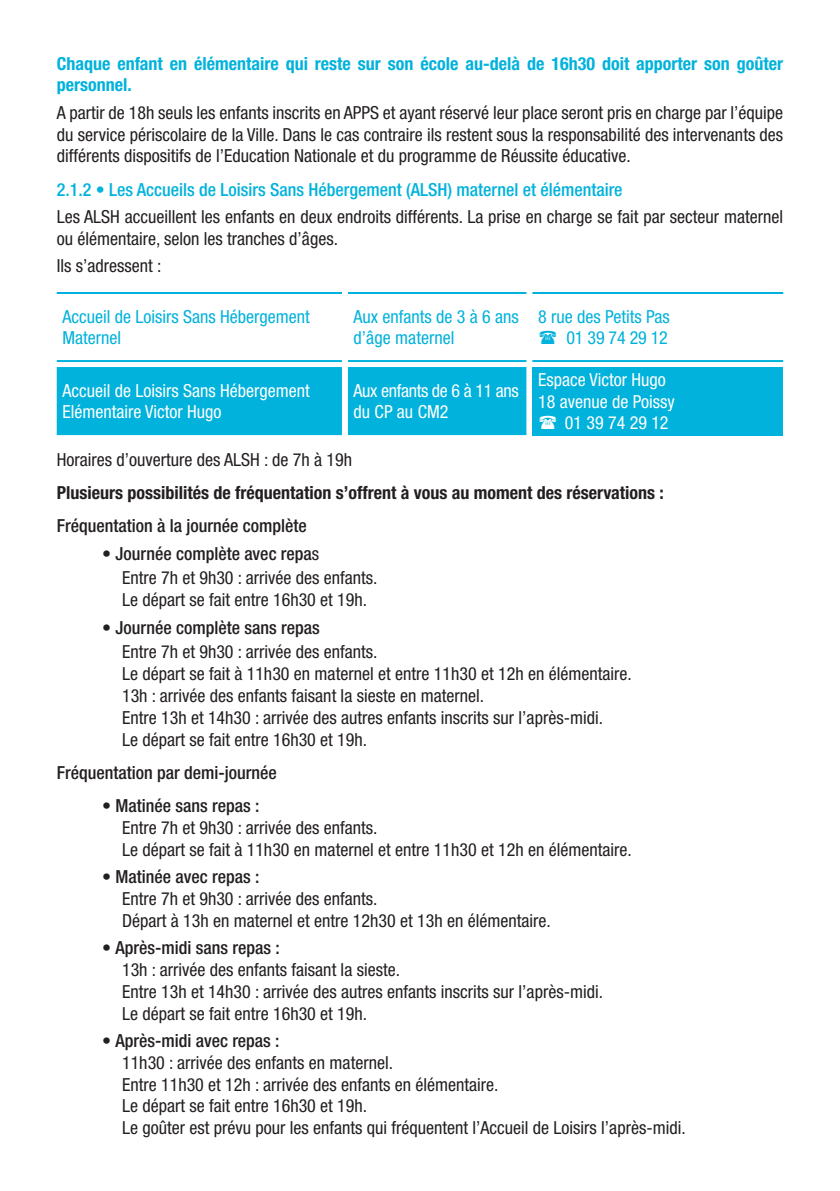
<style>
.page{position:relative;width:840px;height:1191px;background:#fff}
.page>*{position:absolute;margin:0;border:0;box-sizing:border-box;transform-origin:0 0}
.t1{font:condensed 18px/21.8px "Helvetica Neue LT Std";color:#231f20;text-align:justify}
.t2{font:500 condensed 18px "Helvetica Neue LT Std";color:#231f20}
.t3{font:condensed 18px/21.6px "Helvetica Neue LT Std";color:#00b2dc}
.t4{font:condensed 18px/21.6px "Helvetica Neue LT Std";color:#fff}
.t5{font:700 condensed 18px/21.8px "Helvetica Neue LT Std";color:#00b2dc}
.t6{font:700 condensed 18px "Helvetica Neue LT Std";color:#231f20}
.t7{font:500 condensed 18px "Helvetica Neue LT Std";color:#00b2dc}
.t8{font:condensed 18px/21.6px "Helvetica Neue LT Std";letter-spacing:-.02em;color:#fff}
.s1{font-weight:400}
</style>
<div class="page">
<div style="left:57px;top:367px;width:469px;height:68px;background:#00b2dc"></div>
<div style="left:532px;top:367px;width:250px;height:68px;background:#00b2dc"></div>
<hr style="left:57px;top:292px;width:285px;height:2px;background:#00b2dc">
<hr style="left:348px;top:292px;width:178px;height:2px;background:#00b2dc">
<hr style="left:532px;top:292px;width:250px;height:2px;background:#00b2dc">
<hr style="left:57px;top:360px;width:285px;height:2px;background:#00b2dc">
<hr style="left:348px;top:360px;width:178px;height:2px;background:#00b2dc">
<hr style="left:532px;top:360px;width:250px;height:2px;background:#00b2dc">
<p class="t5" style="left:57px;top:52px;width:727px">Chaque enfant en élémentaire qui reste sur son école au-delà de 16h30 doit apporter son goûter personnel.</p>
<p class="t1" style="left:57px;top:101px;width:727px">A partir de 18h seuls les enfants inscrits en APPS et ayant réservé leur place seront pris en charge par l’équipe du service périscolaire de la Ville. Dans le cas contraire ils restent sous la responsabilité des intervenants des différents dispositifs de l’Education Nationale et du programme de Réussite éducative.</p>
<p class="t7" style="left:57px;top:178px;width:567px">2.1.2 • Les Accueils de Loisirs Sans Hébergement (ALSH) maternel et élémentaire</p>
<p class="t1" style="left:57px;top:206px;width:727px">Les ALSH accueillent les enfants en deux endroits différents. La prise en charge se fait par secteur maternel ou élémentaire, selon les tranches d’âges.</p>
<p class="t1" style="left:57px;top:255px;width:106px">Ils s’adressent :</p>
<p class="t3" style="left:62px;top:305px;width:249px">Accueil de Loisirs Sans Hébergement</p>
<p class="t3" style="left:62px;top:327px;width:60px">Maternel</p>
<p class="t3" style="left:353px;top:305px;width:167px">Aux enfants de 3 à 6 ans d’âge maternel</p>
<p class="t3" style="left:537px;top:305px;width:133px">8 rue des Petits Pas</p>
<p class="t3" style="left:566px;top:327px;width:103px">01 39 74 29 12</p>
<p class="t4" style="left:62px;top:379px;width:249px">Accueil de Loisirs Sans Hébergement<br>Elémentaire Victor Hugo</p>
<p class="t8" style="left:353px;top:379px;width:167px">Aux enfants de 6 à 11 ans du CP au CM2</p>
<p class="t4" style="left:537px;top:368px;width:129px">Espace Victor Hugo</p>
<p class="t4" style="left:537px;top:390px;width:138px">18 avenue de Poissy</p>
<p class="t4" style="left:564px;top:412px;width:105px">01 39 74 29 12</p>
<p class="t1" style="left:57px;top:448px;width:296px">Horaires d’ouverture des ALSH : de 7h à 19h</p>
<p class="t6" style="left:57px;top:482px;width:608px">Plusieurs possibilités de fréquentation s’offrent à vous au moment des réservations :</p>
<p class="t2" style="left:57px;top:515px;width:251px">Fréquentation à la journée complète</p>
<p class="t2" style="left:102px;top:542px;width:218px"><span class="s1">•</span> Journée complète avec repa<span class="s1">s</span></p>
<p class="t1" style="left:122px;top:567px;width:257px">Entre 7h et 9h30 : arrivée des enfants.</p>
<p class="t1" style="left:122px;top:589px;width:246px">Le départ se fait entre 16h30 et 19h.</p>
<p class="t2" style="left:102px;top:616px;width:219px"><span class="s1">•</span> Journée complète sans repas</p>
<p class="t1" style="left:122px;top:641px;width:257px">Entre 7h et 9h30 : arrivée des enfants.</p>
<p class="t1" style="left:122px;top:662px;width:511px">Le départ se fait à 11h30 en maternel et entre 11h30 et 12h en élémentaire.</p>
<p class="t1" style="left:122px;top:684px;width:363px">13h : arrivée des enfants faisant la sieste en maternel.</p>
<p class="t1" style="left:122px;top:706px;width:482px">Entre 13h et 14h30 : arrivée des autres enfants inscrits sur l’après-midi.</p>
<p class="t1" style="left:122px;top:728px;width:246px">Le départ se fait entre 16h30 et 19h.</p>
<p class="t2" style="left:57px;top:761px;width:221px">Fréquentation par demi-journée</p>
<p class="t2" style="left:102px;top:794px;width:159px"><span class="s1">•</span> Matinée sans repas :</p>
<p class="t1" style="left:122px;top:816px;width:257px">Entre 7h et 9h30 : arrivée des enfants.</p>
<p class="t1" style="left:122px;top:838px;width:511px">Le départ se fait à 11h30 en maternel et entre 11h30 et 12h en élémentaire.</p>
<p class="t2" style="left:102px;top:866px;width:159px"><span class="s1">•</span> Matinée avec repas :</p>
<p class="t1" style="left:122px;top:887px;width:257px">Entre 7h et 9h30 : arrivée des enfants.</p>
<p class="t1" style="left:122px;top:909px;width:430px">Départ à 13h en maternel et entre 12h30 et 13h en élémentaire.</p>
<p class="t2" style="left:102px;top:937px;width:179px"><span class="s1">•</span> Après-midi sans repas :</p>
<p class="t1" style="left:122px;top:958px;width:279px">13h : arrivée des enfants faisant la sieste.</p>
<p class="t1" style="left:122px;top:980px;width:482px">Entre 13h et 14h30 : arrivée des autres enfants inscrits sur l’après-midi.</p>
<p class="t1" style="left:122px;top:1002px;width:246px">Le départ se fait entre 16h30 et 19h.</p>
<p class="t2" style="left:102px;top:1030px;width:179px"><span class="s1">•</span> Après-midi avec repas :</p>
<p class="t1" style="left:122px;top:1051px;width:272px">11h30 : arrivée des enfants en maternel.</p>
<p class="t1" style="left:122px;top:1073px;width:378px">Entre 11h30 et 12h : arrivée des enfants en élémentaire.</p>
<p class="t1" style="left:122px;top:1095px;width:246px">Le départ se fait entre 16h30 et 19h.</p>
<p class="t1" style="left:122px;top:1116px;width:565px">Le goûter est prévu pour les enfants qui fréquentent l’Accueil de Loisirs l’après-midi.</p>
</div>
